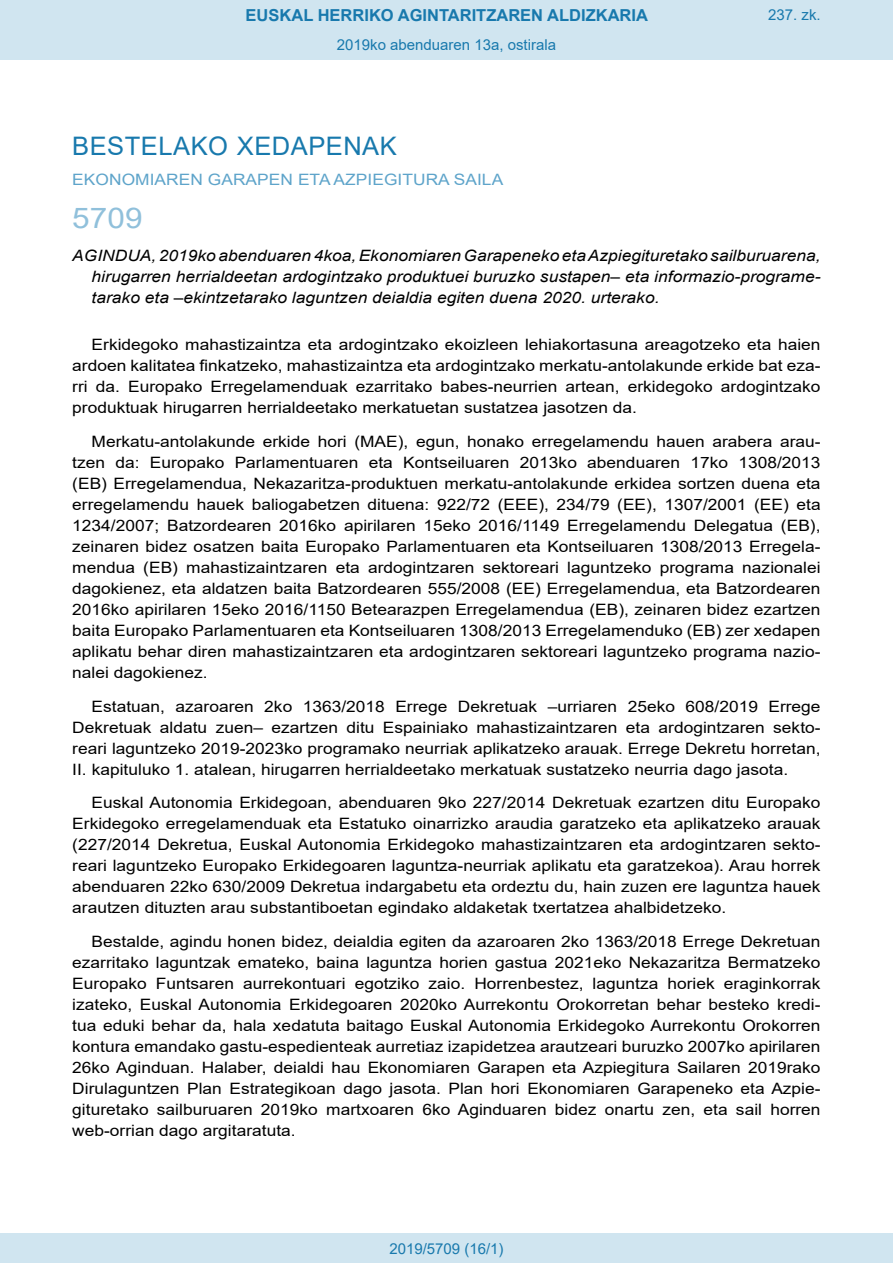
<style>
.page{position:relative;width:893px;height:1263px;background:#fff}
.page>*{position:absolute;margin:0;border:0;box-sizing:border-box;transform-origin:0 0}
.BOPVOrden{font:28.5px "Arial";color:#90c0db;scale:1.11 1}
.BOPVSeccion{font:25.5px "Arial";letter-spacing:.02em;color:#1879ad}
.t1{font:700 16.5px "Arial";color:#1879ad}
.BOPVDetalle{font:15.6px/21px "Arial";color:#000;text-align:justify;scale:1.11 1}
.BOPVTitulo{font:italic 15.6px/21px "Arial";color:#000;text-align:justify;scale:1.11 1}
.BOPVOrganismo{font:15.6px "Arial";letter-spacing:.005em;color:#5ea4ca;scale:1.11 1}
.Paginacion_Centro{font:15px "Arial";color:#1879ad}
</style>
<div class="page">
<div style="left:0;top:0;width:893px;height:60px;background:#d0e5f0"></div>
<div style="left:0;top:1233px;width:893px;height:30px;background:#d0e5f0"></div>
<p class="t1" style="left:246px;top:3px;width:404px">EUSKAL HERRIKO AGINTARITZAREN ALDIZKARIA</p>
<p class="Paginacion_Centro" style="left:337px;top:35px;width:221px">2019ko abenduaren 13a, ostirala</p>
<p class="Paginacion_Centro" style="left:768px;top:5px;width:54px">237. zk.</p>
<p class="BOPVSeccion" style="left:72px;top:128px;width:326px">BESTELAKO XEDAPENAK</p>
<p class="BOPVOrganismo" style="left:72px;top:169px;width:390px">EKONOMIAREN GARAPEN ETA AZPIEGITURA SAILA</p>
<p class="BOPVOrden" style="left:72px;top:198px;width:65px">5709</p>
<p class="BOPVTitulo" style="left:92px;top:246px;width:658px;text-indent:-19px">AGINDUA, 2019ko abenduaren 4koa, Ekonomiaren Garapeneko eta Azpiegituretako sailburuarena, hirugarren herrialdeetan ardogintzako produktuei buruzko sustapen– eta informazio-programe&shy;tarako eta –ekintzetarako laguntzen deialdia egiten duena 2020. urterako.</p>
<p class="BOPVDetalle" style="left:72px;top:334px;width:676px;text-indent:19px">Erkidegoko mahastizaintza eta ardogintzako ekoizleen lehiakortasuna areagotzeko eta haien ardoen kalitatea finkatzeko, mahastizaintza eta ardogintzako merkatu-antolakunde erkide bat eza&shy;rri da. Europako Erregelamenduak ezarritako babes-neurrien artean, erkidegoko ardogintzako produktuak hirugarren herrialdeetako merkatuetan sustatzea jasotzen da.</p>
<p class="BOPVDetalle" style="left:72px;top:431px;width:676px;text-indent:19px">Merkatu-antolakunde erkide hori (MAE), egun, honako erregelamendu hauen arabera arau&shy;tzen da: Europako Parlamentuaren eta Kontseiluaren 2013ko abenduaren 17ko 1308/2013 (EB) Erregelamendua, Nekazaritza-produktuen merkatu-antolakunde erkidea sortzen duena eta erregelamendu hauek baliogabetzen dituena: 922/72 (EEE), 234/79 (EE), 1307/2001 (EE) eta 1234/2007; Batzordearen 2016ko apirilaren 15eko 2016/1149 Erregelamendu Delegatua (EB), zeinaren bidez osatzen baita Europako Parlamentuaren eta Kontseiluaren 1308/2013 Erregela&shy;mendua (EB) mahastizaintzaren eta ardogintzaren sektoreari laguntzeko programa nazionalei dagokienez, eta aldatzen baita Batzordearen 555/2008 (EE) Erregelamendua, eta Batzordearen 2016ko apirilaren 15eko 2016/1150 Betearazpen Erregelamendua (EB), zeinaren bidez ezartzen baita Europako Parlamentuaren eta Kontseiluaren 1308/2013 Erregelamenduko (EB) zer xedapen aplikatu behar diren mahastizaintzaren eta ardogintzaren sektoreari laguntzeko programa nazio&shy;nalei dagokienez.</p>
<p class="BOPVDetalle" style="left:72px;top:695px;width:676px;text-indent:19px">Estatuan, azaroaren 2ko 1363/2018 Errege Dekretuak –urriaren 25eko 608/2019 Errege Dekretuak aldatu zuen– ezartzen ditu Espainiako mahastizaintzaren eta ardogintzaren sekto&shy;reari laguntzeko 2019-2023ko programako neurriak aplikatzeko arauak. Errege Dekretu horretan, II. kapituluko 1. atalean, hirugarren herrialdeetako merkatuak sustatzeko neurria dago jasota.</p>
<p class="BOPVDetalle" style="left:72px;top:792px;width:676px;text-indent:19px">Euskal Autonomia Erkidegoan, abenduaren 9ko 227/2014 Dekretuak ezartzen ditu Europako Erkidegoko erregelamenduak eta Estatuko oinarrizko araudia garatzeko eta aplikatzeko arauak (227/2014 Dekretua, Euskal Autonomia Erkidegoko mahastizaintzaren eta ardogintzaren sekto&shy;reari laguntzeko Europako Erkidegoaren laguntza-neurriak aplikatu eta garatzekoa). Arau horrek abenduaren 22ko 630/2009 Dekretua indargabetu eta ordeztu du, hain zuzen ere laguntza hauek arautzen dituzten arau substantiboetan egindako aldaketak txertatzea ahalbidetzeko.</p>
<p class="BOPVDetalle" style="left:72px;top:931px;width:676px;text-indent:19px">Bestalde, agindu honen bidez, deialdia egiten da azaroaren 2ko 1363/2018 Errege Dekretuan ezarritako laguntzak emateko, baina laguntza horien gastua 2021eko Nekazaritza Bermatzeko Europako Funtsaren aurrekontuari egotziko zaio. Horrenbestez, laguntza horiek eraginkorrak izateko, Euskal Autonomia Erkidegoaren 2020ko Aurrekontu Orokorretan behar besteko kredi&shy;tua eduki behar da, hala xedatuta baitago Euskal Autonomia Erkidegoko Aurrekontu Orokorren kontura emandako gastu-espedienteak aurretiaz izapidetzea arautzeari buruzko 2007ko apirilaren 26ko Aginduan. Halaber, deialdi hau Ekonomiaren Garapen eta Azpiegitura Sailaren 2019rako Dirulaguntzen Plan Estrategikoan dago jasota. Plan hori Ekonomiaren Garapeneko eta Azpie&shy;gituretako sailburuaren 2019ko martxoaren 6ko Aginduaren bidez onartu zen, eta sail horren web-orrian dago argitaratuta.</p>
<p class="Paginacion_Centro" style="left:389px;top:1238px;width:116px">2019/5709 (16/1)</p>
</div>
